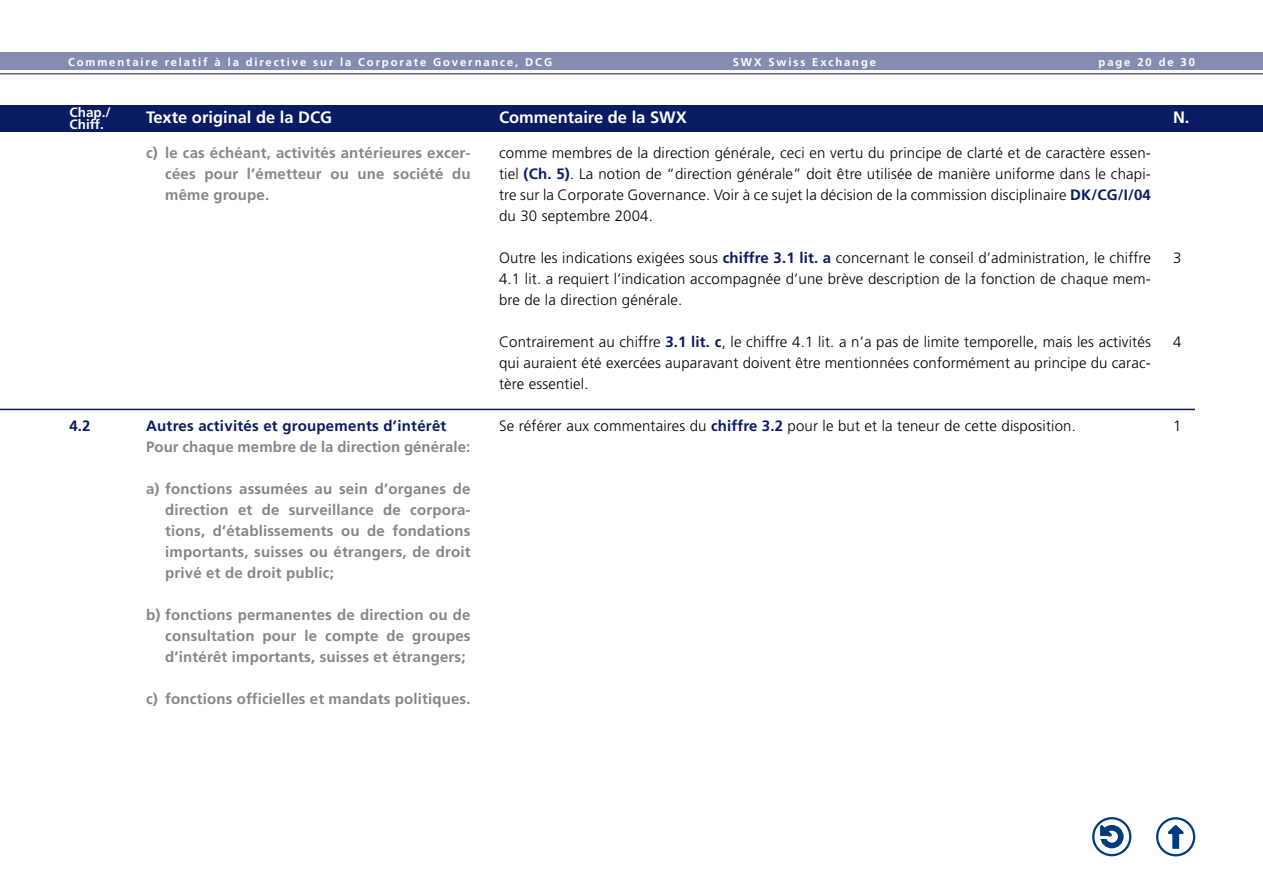
<style>
.page{position:relative;width:1263px;height:893px;background:#fff}
.page>*{position:absolute;margin:0;border:0;box-sizing:border-box;transform-origin:0 0}
.t1{font:700 16.5px "Frutiger LT";color:#fff}
.t2{font:300 15px/21px "Frutiger LT";letter-spacing:.01em;color:#000;text-align:justify}
.t3{font:700 15px/21px "Frutiger LT";letter-spacing:.01em;color:#84878a;text-align:justify}
.t4{font:700 15px "Frutiger LT";letter-spacing:.015em;color:#091b63}
.t5{font:700 13.5px/12px "Frutiger LT";color:#fff}
.t6{font:700 11.25px "Frutiger LT";letter-spacing:.165em;color:#fff}
.s1{font-weight:700;color:#091b63}
</style>
<div class="page">
<div style="left:0;top:105px;width:1263px;height:26px;background:#091b63"></div>
<div style="left:1173px;top:832px;width:6px;height:16px;background:#013b7f"></div>
<svg style="left:1165px;top:822px;width:24px;height:15px"></svg>
<div style="left:1156px;top:817px;width:39px;height:39px;border:2px solid #013b7f;border-radius:50%"></div>
<div style="left:1092px;top:817px;width:39px;height:39px;border:2px solid #013b7f;border-radius:50%"></div>
<svg style="left:1097px;top:820px;width:29px;height:31px"></svg>
<div style="left:0;top:53px;width:1263px;height:17px;background:#848db1"></div>
<hr style="left:0;top:73px;width:1263px;height:1px;background:#091b63">
<hr style="left:0;top:409px;width:1195px;height:1px;background:#091b63">
<p class="t6" style="left:68px;top:58px;width:486px">Commentaire relatif à la directive sur la Corporate Governance, DCG</p>
<p class="t6" style="left:733px;top:58px;width:145px">SWX Swiss Exchange</p>
<p class="t6" style="left:1099px;top:58px;width:98px">page 20 de 30</p>
<p class="t5" style="left:70px;top:107px;width:43px">Chap./<br>Chiff.</p>
<p class="t4" style="left:70px;top:420px;width:22px">4.2</p>
<p class="t1" style="left:146px;top:111px;width:188px">Texte original de la DCG</p>
<p class="t3" style="left:165px;top:143px;width:307px;text-indent:-19px">c) le cas échéant, activités antérieures excer&shy;cées pour l’émetteur ou une société du même groupe.</p>
<p class="t4" style="left:146px;top:420px;width:302px">Autres activités et groupements d’intérêt</p>
<p class="t3" style="left:146px;top:437px;width:326px">Pour chaque membre de la direction générale:</p>
<p class="t3" style="left:165px;top:479px;width:307px;text-indent:-19px">a) fonctions assumées au sein d’organes de direction et de surveillance de corpora&shy;tions, d’établissements ou de fondations importants, suisses ou étrangers, de droit privé et de droit public;</p>
<p class="t3" style="left:165px;top:605px;width:307px;text-indent:-19px">b) fonctions permanentes de direction ou de consultation pour le compte de groupes d’intérêt importants, suisses et étrangers;</p>
<p class="t3" style="left:146px;top:689px;width:326px">c) fonctions officielles et mandats politiques.</p>
<p class="t1" style="left:499px;top:111px;width:189px">Commentaire de la SWX</p>
<p class="t2" style="left:499px;top:143px;width:653px">comme membres de la direction générale, ceci en vertu du principe de clarté et de caractère essen&shy;tiel <span class="s1">(Ch. 5)</span>. La notion de “direction générale” doit être utilisée de manière uniforme dans le chapi&shy;tre sur la Corporate Governance. Voir à ce sujet la décision de la commission disciplinaire <span class="s1">DK/CG/I/04 </span>du 30 septembre 2004.</p>
<p class="t2" style="left:499px;top:248px;width:653px">Outre les indications exigées sous <span class="s1">chiffre 3.1 lit. a</span> concernant le conseil d’administration, le chiffre 4.1 lit. a requiert l’indication accompagnée d’une brève description de la fonction de chaque mem&shy;bre de la direction générale.</p>
<p class="t2" style="left:499px;top:332px;width:653px">Contrairement au chiffre <span class="s1">3.1 lit. c</span>, le chiffre 4.1 lit. a n’a pas de limite temporelle, mais les activités qui auraient été exercées auparavant doivent être mentionnées conformément au principe du carac&shy;tère essentiel.</p>
<p class="t2" style="left:499px;top:416px;width:578px">Se référer aux commentaires du <span class="s1">chiffre 3.2</span> pour le but et la teneur de cette disposition.</p>
<p class="t1" style="left:1173px;top:111px;width:18px">N.</p>
<p class="t2" style="left:1173px;top:248px;width:10px">3</p>
<p class="t2" style="left:1173px;top:332px;width:10px">4</p>
<p class="t2" style="left:1173px;top:416px;width:10px">1</p>
</div>
